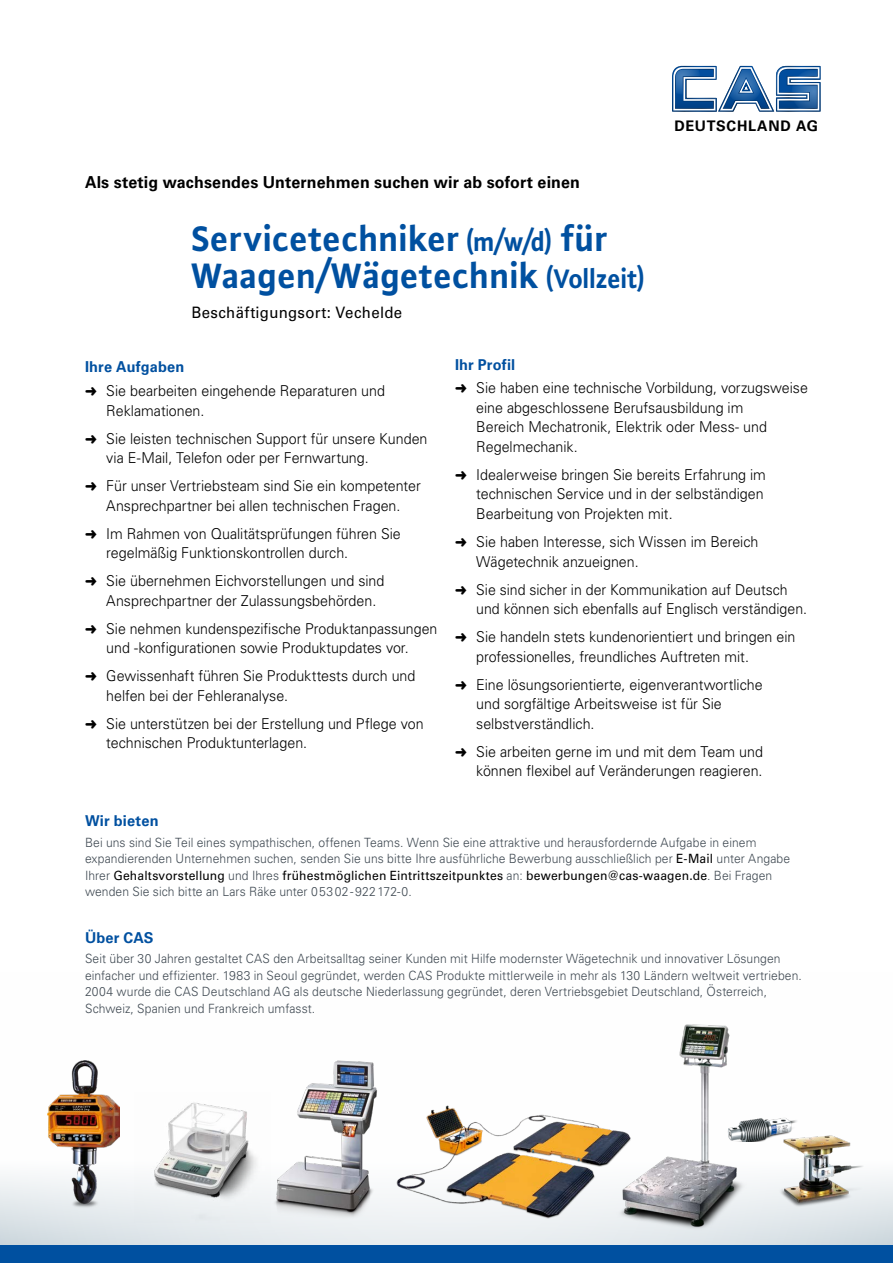
<style>
.page{position:relative;width:893px;height:1263px;background:#fff}
.page>*{position:absolute;margin:0;border:0;box-sizing:border-box;transform-origin:0 0}
.t1{font:700 37.5px/37.5px "Plus Sans";letter-spacing:.005em;color:#0050a0}
.t2{font:700 16.5px "Univers LT Std";letter-spacing:.01em;color:#000}
.t3{font:15.75px "Univers LT Std";letter-spacing:.025em;color:#000;scale:.95 1}
.t4{font:300 15px/19.5px "Univers LT Std";color:#000;scale:.95 1}
.t5{font:300 15px/19.5px "Univers LT Std";color:#000;scale:.94 1}
.t6{font:700 15px "Univers LT Std";letter-spacing:.015em;color:#0050a0}
.t7{font:700 14.55px "Univers LT Std";letter-spacing:.045em;color:#000}
.t8{font:300 12.75px/16.5px "Univers LT Std";letter-spacing:.005em;color:#3f4952;scale:.95 1}
.s1{font-size:28.5px}
.s2{font-weight:700;color:#0050a0}
.s3{font-weight:400;color:#000}
</style>
<div class="page">
<svg style="left:0;top:1060px;width:893px;height:186px"></svg>
<div style="left:0;top:1246px;width:893px;height:17px;background:#0050a0"></div>
<img style="left:393px;top:1104px;width:220px;height:121px">
<img style="left:48px;top:1061px;width:71px;height:156px">
<img style="left:613px;top:1024px;width:133px;height:215px">
<svg style="left:672px;top:66px;width:149px;height:46px"></svg>
<img style="left:134px;top:1093px;width:136px;height:129px">
<img style="left:263px;top:1060px;width:122px;height:159px">
<img style="left:727px;top:1115px;width:71px;height:27px">
<img style="left:779px;top:1132px;width:84px;height:78px">
<p class="t2" style="left:85px;top:172px;width:497px">Als stetig wachsendes Unternehmen suchen wir ab sofort einen</p>
<h1 class="t1" style="left:191px;top:219px;width:455px">Servicetechniker <span class="s1">(m/w/d)</span> für<br>Waagen/Wägetechnik <span class="s1">(Vollzeit)</span></h1>
<p class="t3" style="left:191px;top:303px;width:224px">Beschäftigungsort: Vechelde</p>
<p class="t7" style="left:674px;top:118px;width:145px">DEUTSCHLAND AG</p>
<p class="t4" style="left:85px;top:355px;width:317px;line-height:23.7px"><span class="s2">Ihre Aufgaben<br></span>➜ Sie bearbeiten eingehende Reparaturen und</p>
<p class="t4" style="left:85px;top:396px;width:362px;line-height:28px;text-indent:21px">Reklamationen.<br>➜ Sie leisten technischen Support für unsere Kunden</p>
<p class="t4" style="left:85px;top:444px;width:355px;line-height:28px;text-indent:21px">via E-Mail, Telefon oder per Fernwartung.<br>➜ Für unser Vertriebsteam sind Sie ein kompetenter</p>
<p class="t4" style="left:85px;top:491px;width:334px;line-height:28px;text-align:right">Ansprechpartner bei allen technischen Fragen.<br>➜ Im Rahmen von Qualitätsprüfungen führen Sie</p>
<p class="t4" style="left:85px;top:539px;width:317px;line-height:28px;text-indent:21px">regelmäßig Funktionskontrollen durch.<br>➜ Sie übernehmen Eichvorstellungen und sind</p>
<p class="t4" style="left:85px;top:586px;width:372px;line-height:28px;text-indent:21px">Ansprechpartner der Zulassungsbehörden.<br>➜ Sie nehmen kundenspezifische Produktanpassungen</p>
<p class="t4" style="left:85px;top:634px;width:349px;line-height:28px;text-indent:21px">und -konfigurationen sowie Produktupdates vor. ➜ Gewissenhaft führen Sie Produkttests durch und</p>
<p class="t4" style="left:85px;top:681px;width:358px;line-height:28px;text-indent:21px">helfen bei der Fehleranalyse.<br>➜ Sie unterstützen bei der Erstellung und Pflege von</p>
<p class="t4" style="left:106px;top:733px;width:213px">technischen Produktunterlagen.</p>
<p class="t4" style="left:455px;top:353px;width:373px;line-height:23.7px"><span class="s2">Ihr Profil<br></span>➜ Sie haben eine technische Vorbildung, vorzugsweise</p>
<p class="t4" style="left:476px;top:398px;width:307px">eine abgeschlossene Berufsausbildung im<br>Bereich Mechatronik, Elektrik oder Mess- und<br>Regelmechanik.</p>
<p class="t4" style="left:476px;top:465px;width:306px;text-indent:-21px">➜ Idealerweise bringen Sie bereits Erfahrung im technischen Service und in der selbständigen<br>Bearbeitung von Projekten mit.</p>
<p class="t4" style="left:476px;top:532px;width:299px;text-indent:-21px">➜ Sie haben Interesse, sich Wissen im Bereich<br>Wägetechnik anzueignen.</p>
<p class="t5" style="left:476px;top:579px;width:353px;text-indent:-21px">➜ Sie sind sicher in der Kommunikation auf Deutsch und können sich ebenfalls auf Englisch verständigen.</p>
<p class="t4" style="left:476px;top:627px;width:337px;text-indent:-21px">➜ Sie handeln stets kundenorientiert und bringen ein professionelles, freundliches Auftreten mit.</p>
<p class="t4" style="left:476px;top:674px;width:303px;text-indent:-21px">➜ Eine lösungsorientierte, eigenverantwortliche und sorgfältige Arbeitsweise ist für Sie selbstverständlich.</p>
<p class="t4" style="left:455px;top:741px;width:326px;text-align:right">➜ Sie arbeiten gerne im und mit dem Team und können flexibel auf Veränderungen reagieren.</p>
<p class="t6" style="left:85px;top:812px;width:75px">Wir bieten</p>
<p class="t8" style="left:85px;top:834px;width:744px">Bei uns sind Sie Teil eines sympathischen, offenen Teams. Wenn Sie eine attraktive und herausfordernde Aufgabe in einem expandierenden Unternehmen suchen, senden Sie uns bitte Ihre ausführliche Bewerbung ausschließlich per <span class="s3">E-Mail</span> unter Angabe Ihrer <span class="s3">Gehaltsvorstellung</span> und Ihres <span class="s3">frühestmöglichen Eintrittszeitpunktes</span> an: <span class="s3">bewerbungen@cas-waagen.de</span>. Bei Fragen wenden Sie sich bitte an Lars Räke unter 05302-922172-0.</p>
<p class="t6" style="left:85px;top:928px;width:70px">Über CAS</p>
<p class="t8" style="left:85px;top:951px;width:756px">Seit über 30 Jahren gestaltet CAS den Arbeitsalltag seiner Kunden mit Hilfe modernster Wägetechnik und innovativer Lösungen einfacher und effizienter. 1983 in Seoul gegründet, werden CAS Produkte mittlerweile in mehr als 130 Ländern weltweit vertrieben.<br>2004 wurde die CAS Deutschland AG als deutsche Niederlassung gegründet, deren Vertriebsgebiet Deutschland, Österreich, Schweiz, Spanien und Frankreich umfasst.</p>
</div>
